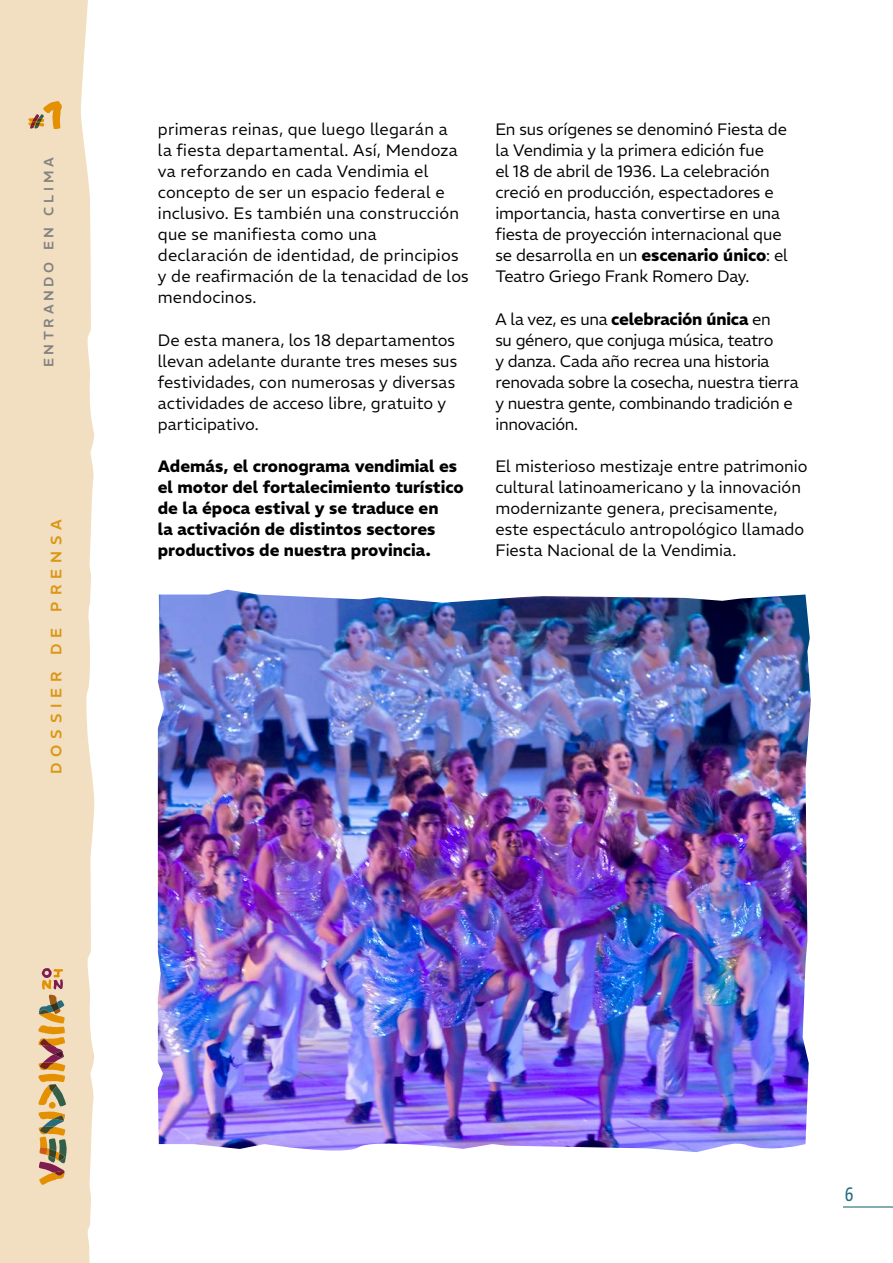
<style>
.page{position:relative;width:893px;height:1263px;background:#fff}
.page>*{position:absolute;margin:0;border:0;box-sizing:border-box;transform-origin:0 0}
.t1{font:19.5px "Yanone Kaffeesatz";color:#256d7d}
.t2{font:300 16.5px/21px "REM";color:#000}
.t3{font:300 16.5px/21px "REM";letter-spacing:-.02em;color:#000}
.t4{font:700 16.5px/21px "REM";color:#000}
.t5{font:500 15px "REM";letter-spacing:.4em;color:#db9612}
.t6{font:500 13.5px "REM";letter-spacing:.275em;color:#828282}
.s1{font-weight:700}
</style>
<div class="page">
<svg style="left:0;top:0;width:95px;height:513px;background:#f2e0c5"></svg>
<div style="left:0;top:513px;width:95px;height:750px;background:#f2dec1"></div>
<hr style="left:843px;top:1206px;width:50px;height:1px;background:#256d7d">
<svg style="left:38px;top:968px;width:29px;height:217px;background:#c8a472"></svg>
<svg style="left:28px;top:101px;width:34px;height:28px"></svg>
<img style="left:158px;top:590px;width:653px;height:563px">
<p class="t6" style="left:39px;top:367px;width:212px;rotate:-90deg">ENTRANDO EN CLIMA</p>
<p class="t5" style="left:45px;top:774px;width:256px;rotate:-90deg">DOSSIER DE PRENSA</p>
<p class="t2" style="left:158px;top:118px;width:312px">primeras reinas, que luego llegarán a<br>la fiesta departamental. Así, Mendoza va reforzando en cada Vendimia el concepto de ser un espacio federal e inclusivo. Es también una construcción que se manifiesta como una declaración de identidad, de principios y de reafirmación de la tenacidad de los mendocinos.</p>
<p class="t2" style="left:158px;top:328px;width:301px">De esta manera, los 18 departamentos llevan adelante durante tres meses sus festividades, con numerosas y diversas actividades de acceso libre, gratuito y participativo.</p>
<p class="t4" style="left:158px;top:454px;width:307px">Además, el cronograma vendimial es el motor del fortalecimiento turístico de la época estival y se traduce en<br>la activación de distintos sectores productivos de nuestra provincia.</p>
<p class="t2" style="left:495px;top:118px;width:294px">En sus orígenes se denominó Fiesta de la Vendimia y la primera edición fue<br>el 18 de abril de 1936. La celebración creció en producción, espectadores e importancia, hasta convertirse en una fiesta de proyección internacional que se desarrolla en un <span class="s1">escenario único</span>: el Teatro Griego Frank Romero Day.</p>
<p class="t3" style="left:495px;top:307px;width:305px">A la vez, es una <span class="s1">celebración única</span> en<br>su género, que conjuga música, teatro<br>y danza. Cada año recrea una historia renovada sobre la cosecha, nuestra tierra y nuestra gente, combinando tradición e innovación.</p>
<p class="t2" style="left:495px;top:454px;width:314px">El misterioso mestizaje entre patrimonio cultural latinoamericano y la innovación modernizante genera, precisamente, este espectáculo antropológico llamado Fiesta Nacional de la Vendimia.</p>
<p class="t1" style="left:845px;top:1180px;width:10px">6</p>
</div>
